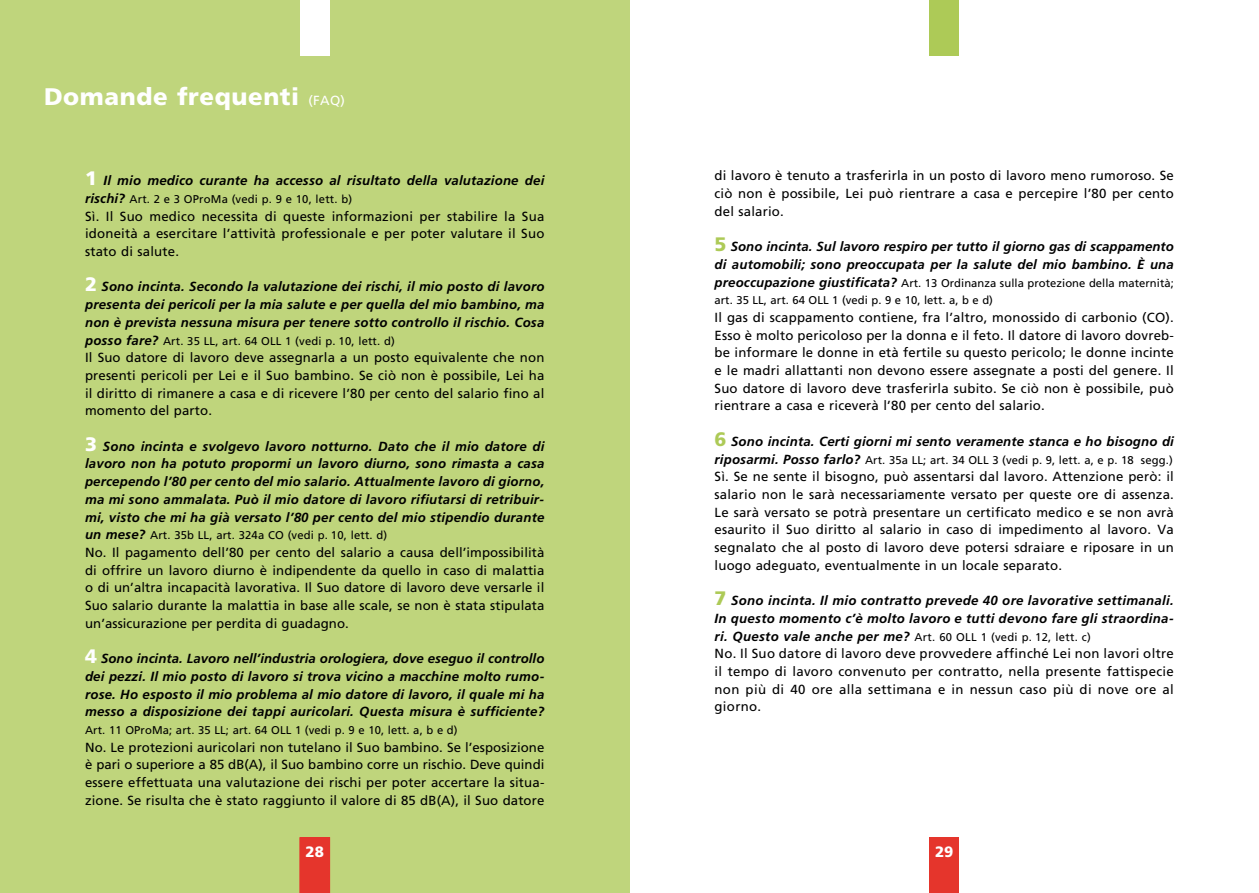
<style>
.page{position:relative;width:1259px;height:893px;background:#fff}
.page>*{position:absolute;margin:0;border:0;box-sizing:border-box;transform-origin:0 0}
.t1{font:900 24px "Frutiger";letter-spacing:.025em;color:#fff}
.t2{font:900 15px "Frutiger";color:#fff}
.t3{font:13.2px/17.7px "Frutiger";letter-spacing:.015em;color:#000;text-align:justify}
.t4{font:italic 700 13.2px/17.7px "Frutiger";letter-spacing:.015em;color:#000;text-align:justify}
.t5{font:11.25px/17.7px "Frutiger";letter-spacing:.01em;color:#000}
.s1{font-weight:400;font-size:13.2px}
.s2{font-weight:900;font-style:normal;font-size:19.5px;color:#fff}
.s3{font-weight:700;font-style:italic;font-size:13.2px}
.s4{font-weight:900;font-style:normal;font-size:19.5px;color:#adca57}
</style>
<div class="page">
<div style="left:0;top:0;width:629px;height:893px;background:#bfd57c"></div>
<div style="left:929px;top:838px;width:30px;height:55px;background:#e5352c"></div>
<div style="left:929px;top:0;width:30px;height:55px;background:#adca57"></div>
<div style="left:300px;top:0;width:30px;height:55px;background:#fff"></div>
<div style="left:300px;top:837px;width:30px;height:56px;background:#e5352c"></div>
<h1 class="t1" style="left:44px;top:82px;width:302px">Domande frequenti <span class="s1">(FAQ)</span></h1>
<p class="t4" style="left:85px;top:172px;width:461px"><span class="s2">1</span> Il mio medico curante ha accesso al risultato della valutazione dei</p>
<p class="t5" style="left:85px;top:190px;width:268px"><span class="s3">rischi?</span> Art. 2 e 3 OProMa (vedi p. 9 e 10, lett. b)</p>
<p class="t3" style="left:85px;top:207px;width:461px">Sì. Il Suo medico necessita di queste informazioni per stabilire la Sua idoneità a esercitare l’attività professionale e per poter valutare il Suo stato di salute.</p>
<p class="t4" style="left:85px;top:278px;width:461px"><span class="s2">2</span> Sono incinta. Secondo la valutazione dei rischi, il mio posto di lavoro presenta dei pericoli per la mia salute e per quella del mio bambino, ma non è prevista nessuna misura per tenere sotto controllo il rischio. Cosa</p>
<p class="t5" style="left:85px;top:332px;width:311px"><span class="s3">posso fare?</span> Art. 35 LL, art. 64 OLL 1 (vedi p. 10, lett. d)</p>
<p class="t3" style="left:85px;top:349px;width:461px">Il Suo datore di lavoro deve assegnarla a un posto equivalente che non presenti pericoli per Lei e il Suo bambino. Se ciò non è possibile, Lei ha il diritto di rimanere a casa e di ricevere l’80 per cento del salario fino al momento del parto.</p>
<p class="t4" style="left:85px;top:437px;width:461px"><span class="s2">3</span> Sono incinta e svolgevo lavoro notturno. Dato che il mio datore di lavoro non ha potuto propormi un lavoro diurno, sono rimasta a casa percependo l’80 per cento del mio salario. Attualmente lavoro di giorno, ma mi sono ammalata. Può il mio datore di lavoro rifiutarsi di retribuir&shy;mi, visto che mi ha già versato l’80 per cento del mio stipendio durante</p>
<p class="t5" style="left:85px;top:526px;width:304px"><span class="s3">un mese?</span> Art. 35b LL, art. 324a CO (vedi p. 10, lett. d)</p>
<p class="t3" style="left:85px;top:543px;width:461px">No. Il pagamento dell’80 per cento del salario a causa dell’impossibilità di offrire un lavoro diurno è indipendente da quello in caso di malattia o di un’altra incapacità lavorativa. Il Suo datore di lavoro deve versarle il Suo salario durante la malattia in base alle scale, se non è stata stipulata un’assicurazione per perdita di guadagno.</p>
<p class="t4" style="left:85px;top:650px;width:461px"><span class="s2">4</span> Sono incinta. Lavoro nell’industria orologiera, dove eseguo il controllo dei pezzi. Il mio posto di lavoro si trova vicino a macchine molto rumo&shy;rose. Ho esposto il mio problema al mio datore di lavoro, il quale mi ha messo a disposizione dei tappi auricolari. Questa misura è sufficiente?</p>
<p class="t5" style="left:85px;top:721px;width:374px">Art. 11 OProMa; art. 35 LL; art. 64 OLL 1 (vedi p. 9 e 10, lett. a, b e d)</p>
<p class="t3" style="left:85px;top:738px;width:461px">No. Le protezioni auricolari non tutelano il Suo bambino. Se l’esposizione è pari o superiore a 85 dB(A), il Suo bambino corre un rischio. Deve quindi essere effettuata una valutazione dei rischi per poter accertare la situa&shy;zione. Se risulta che è stato raggiunto il valore di 85 dB(A), il Suo datore</p>
<p class="t2" style="left:305px;top:843px;width:20px">28</p>
<p class="t3" style="left:714px;top:167px;width:461px">di lavoro è tenuto a trasferirla in un posto di lavoro meno rumoroso. Se ciò non è possibile, Lei può rientrare a casa e percepire l’80 per cento del salario.</p>
<p class="t4" style="left:714px;top:238px;width:461px"><span class="s4">5</span> Sono incinta. Sul lavoro respiro per tutto il giorno gas di scappamento di automobili; sono preoccupata per la salute del mio bambino. È una</p>
<p class="t5" style="left:714px;top:274px;width:461px"><span class="s3">preoccupazione giustificata?</span> Art. 13 Ordinanza sulla protezione della maternità; art. 35 LL, art. 64 OLL 1 (vedi p. 9 e 10, lett. a, b e d)</p>
<p class="t3" style="left:714px;top:308px;width:461px">Il gas di scappamento contiene, fra l’altro, monossido di carbonio (CO).<br>Esso è molto pericoloso per la donna e il feto. Il datore di lavoro dovreb&shy;be informare le donne in età fertile su questo pericolo; le donne incinte e le madri allattanti non devono essere assegnate a posti del genere. Il Suo datore di lavoro deve trasferirla subito. Se ciò non è possibile, può rientrare a casa e riceverà l’80 per cento del salario.</p>
<p class="t4" style="left:714px;top:432px;width:461px"><span class="s4">6</span> Sono incinta. Certi giorni mi sento veramente stanca e ho bisogno di</p>
<p class="t5" style="left:714px;top:451px;width:460px"><span class="s3">riposarmi. Posso farlo?</span> Art. 35a LL; art. 34 OLL 3 (vedi p. 9, lett. a, e p. 18 segg.)</p>
<p class="t3" style="left:714px;top:468px;width:461px">Sì. Se ne sente il bisogno, può assentarsi dal lavoro. Attenzione però: il salario non le sarà necessariamente versato per queste ore di assenza.<br>Le sarà versato se potrà presentare un certificato medico e se non avrà esaurito il Suo diritto al salario in caso di impedimento al lavoro. Va segnalato che al posto di lavoro deve potersi sdraiare e riposare in un luogo adeguato, eventualmente in un locale separato.</p>
<p class="t4" style="left:714px;top:592px;width:461px"><span class="s4">7</span> Sono incinta. Il mio contratto prevede 40 ore lavorative settimanali.<br>In questo momento c’è molto lavoro e tutti devono fare gli straordina-</p>
<p class="t5" style="left:714px;top:628px;width:378px"><span class="s3">ri. Questo vale anche per me?</span> Art. 60 OLL 1 (vedi p. 12, lett. c)</p>
<p class="t3" style="left:714px;top:645px;width:461px">No. Il Suo datore di lavoro deve provvedere affinché Lei non lavori oltre il tempo di lavoro convenuto per contratto, nella presente fattispecie non più di 40 ore alla settimana e in nessun caso più di nove ore al giorno.</p>
<p class="t2" style="left:935px;top:842px;width:20px">2 92</p>
</div>
